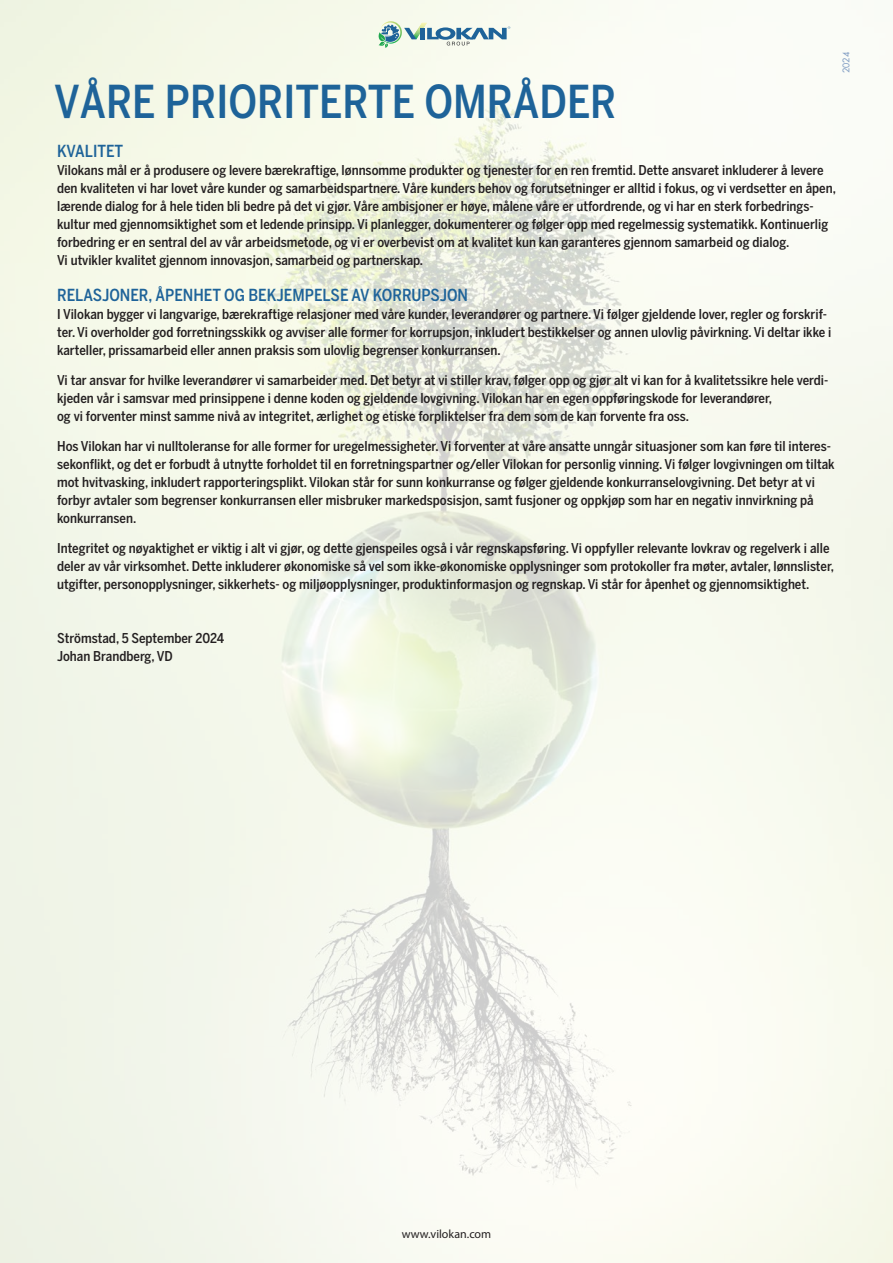
<style>
.page{position:relative;width:893px;height:1263px;background:#fff}
.page>*{position:absolute;margin:0;border:0;box-sizing:border-box;transform-origin:0 0}
.t1{font:500 45px "Benton Sans Cond";color:#1e6399}
.t2{font:500 16.5px "Benton Sans Cond";color:#1e6399}
.t3{font:500 13.5px/18px "Benton Sans Cond";color:#231f20}
.t4{font:12px "Myriad Pro";color:#231f20}
.t5{font:500 9px "Futura Std";color:#839fc4}
</style>
<div class="page">
<img style="left:1px;top:0;width:892px;height:1263px">
<hr style="left:0;top:0;width:1px;height:1263px;background:#1e6399">
<svg style="left:378px;top:21px;width:132px;height:27px"></svg>
<p class="t5" style="left:840px;top:73px;width:22px;rotate:-90deg">2024</p>
<p class="t1" style="left:54px;top:76px;width:564px">VÅRE PRIORITERTE OMRÅDER</p>
<p class="t2" style="left:57px;top:141px;width:68px">KVALITET</p>
<p class="t3" style="left:57px;top:161px;width:780px">Vilokans mål er å produsere og levere bærekraftige, lønnsomme produkter og tjenester for en ren fremtid. Dette ansvaret inkluderer å levere den kvaliteten vi har lovet våre kunder og samarbeidspartnere. Våre kunders behov og forutsetninger er alltid i fokus, og vi verdsetter en åpen, lærende dialog for å hele tiden bli bedre på det vi gjør. Våre ambisjoner er høye, målene våre er utfordrende, og vi har en sterk forbedrings-</p>
<p class="t3" style="left:57px;top:215px;width:773px">kultur med gjennomsiktighet som et ledende prinsipp. Vi planlegger, dokumenterer og følger opp med regelmessig systematikk. Kontinuerlig forbedring er en sentral del av vår arbeidsmetode, og vi er overbevist om at kvalitet kun kan garanteres gjennom samarbeid og dialog.<br>Vi utvikler kvalitet gjennom innovasjon, samarbeid og partnerskap.</p>
<p class="t2" style="left:57px;top:285px;width:412px">RELASJONER, ÅPENHET OG BEKJEMPELSE AV KORRUPSJON</p>
<p class="t3" style="left:57px;top:305px;width:776px">I Vilokan bygger vi langvarige, bærekraftige relasjoner med våre kunder, leverandører og partnere. Vi følger gjeldende lover, regler og forskrif&shy;ter. Vi overholder god forretningsskikk og avviser alle former for korrupsjon, inkludert bestikkelser og annen ulovlig påvirkning. Vi deltar ikke i karteller, prissamarbeid eller annen praksis som ulovlig begrenser konkurransen.</p>
<p class="t3" style="left:57px;top:371px;width:773px">Vi tar ansvar for hvilke leverandører vi samarbeider med. Det betyr at vi stiller krav, følger opp og gjør alt vi kan for å kvalitetssikre hele verdi&shy;kjeden vår i samsvar med prinsippene i denne koden og gjeldende lovgivning. Vilokan har en egen oppføringskode for leverandører,<br>og vi forventer minst samme nivå av integritet, ærlighet og etiske forpliktelser fra dem som de kan forvente fra oss.</p>
<p class="t3" style="left:57px;top:437px;width:779px">Hos Vilokan har vi nulltoleranse for alle former for uregelmessigheter. Vi forventer at våre ansatte unngår situasjoner som kan føre til interes&shy;sekonflikt, og det er forbudt å utnytte forholdet til en forretningspartner og/eller Vilokan for personlig vinning. Vi følger lovgivningen om tiltak mot hvitvasking, inkludert rapporteringsplikt. Vilokan står for sunn konkurranse og følger gjeldende konkurranselovgivning. Det betyr at vi forbyr avtaler som begrenser konkurransen eller misbruker markedsposisjon, samt fusjoner og oppkjøp som har en negativ innvirkning på konkurransen.</p>
<p class="t3" style="left:57px;top:539px;width:778px">Integritet og nøyaktighet er viktig i alt vi gjør, og dette gjenspeiles også i vår regnskapsføring. Vi oppfyller relevante lovkrav og regelverk i alle deler av vår virksomhet. Dette inkluderer økonomiske så vel som ikke-økonomiske opplysninger som protokoller fra møter, avtaler, lønnslister, utgifter, personopplysninger, sikkerhets- og miljøopplysninger, produktinformasjon og regnskap. Vi står for åpenhet og gjennomsiktighet.</p>
<p class="t3" style="left:57px;top:629px;width:169px">Strömstad, 5 September 2024</p>
<p class="t3" style="left:57px;top:647px;width:117px">Johan Brandberg, VD</p>
<p class="t4" style="left:402px;top:1226px;width:91px">www.vilokan.com</p>
</div>
